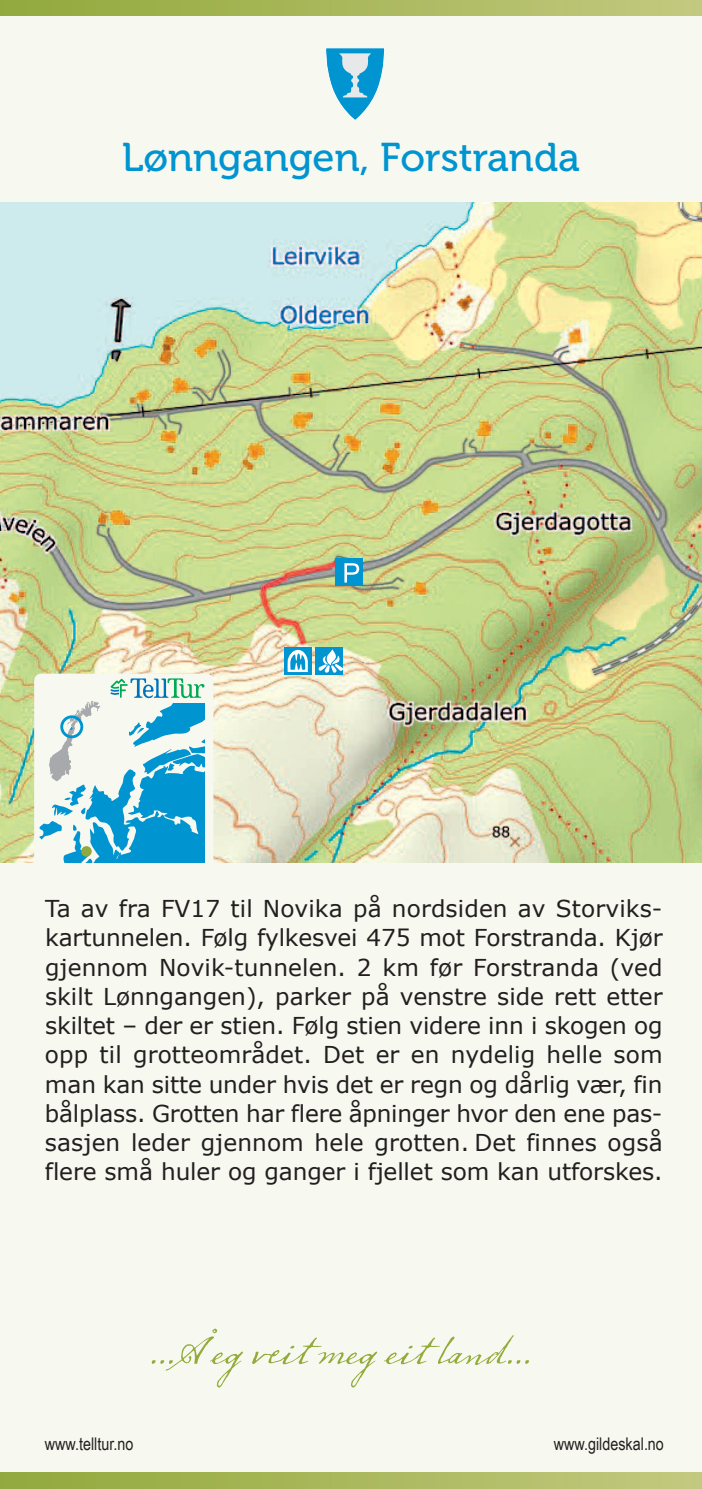
<style>
.page{position:relative;width:702px;height:1489px;background:#fff}
.page>*{position:absolute;margin:0;border:0;box-sizing:border-box;transform-origin:0 0}
.t1{font:40px "Museo 500";color:#0094d1}
.t2{font:23.25px/29.2px "Verdana";letter-spacing:-.005em;color:#231f20;text-align:justify}
.t3{font:17.5px "Arial Narrow";color:#231f20}
</style>
<div class="page">
<div style="left:0;top:0;width:702px;height:1488px;background:#f7f9f0"></div>
<img style="left:0;top:203px;width:702px;height:659px">
<div style="left:0;top:0;width:702px;height:16px;background:linear-gradient(to right,#91a93c,#c3c97f)"></div>
<div style="left:0;top:1472px;width:702px;height:16px;background:linear-gradient(to right,#91a93c,#c3c97f)"></div>
<div style="left:34px;top:673px;width:179px;height:200px;background:#f7f9f0;border-radius:7px"></div>
<svg style="left:325px;top:48px;width:60px;height:73px"></svg>
<svg style="left:152px;top:1328px;width:91px;height:59px"></svg>
<svg style="left:252px;top:1337px;width:125px;height:50px"></svg>
<svg style="left:384px;top:1335px;width:145px;height:30px"></svg>
<svg style="left:39px;top:678px;width:166px;height:184px"></svg>
<div style="left:335px;top:558px;width:28px;height:28px;background:#0094d1"></div>
<svg style="left:344px;top:563px;width:15px;height:19px"></svg>
<div style="left:315px;top:647px;width:28px;height:28px;background:#0094d1"></div>
<svg style="left:318px;top:649px;width:25px;height:23px"></svg>
<div style="left:284px;top:647px;width:28px;height:28px;background:#0094d1"></div>
<svg style="left:287px;top:649px;width:21px;height:23px"></svg>
<h1 class="t1" style="left:122px;top:143px;width:459px">Lønngangen, Forstranda</h1>
<p class="t2" style="left:45px;top:893px;width:619px">Ta av fra FV17 til Novika på nordsiden av Storviks&shy;kartunnelen. Følg fylkesvei 475 mot Forstranda. Kjør gjennom Novik-tunnelen. 2 km før Forstranda (ved skilt Lønngangen), parker på venstre side rett etter skiltet – der er stien. Følg stien videre inn i skogen og opp til grotteområdet. Det er en nydelig helle som man kan sitte under hvis det er regn og dårlig vær, fin bålplass. Grotten har flere åpninger hvor den ene pas&shy;sasjen leder gjennom hele grotten. Det finnes også flere små huler og ganger i fjellet som kan utforskes.</p>
<p class="t3" style="left:45px;top:1433px;width:90px">www.telltur.no</p>
<p class="t3" style="left:554px;top:1433px;width:112px">www.gildeskal.no</p>
</div>
